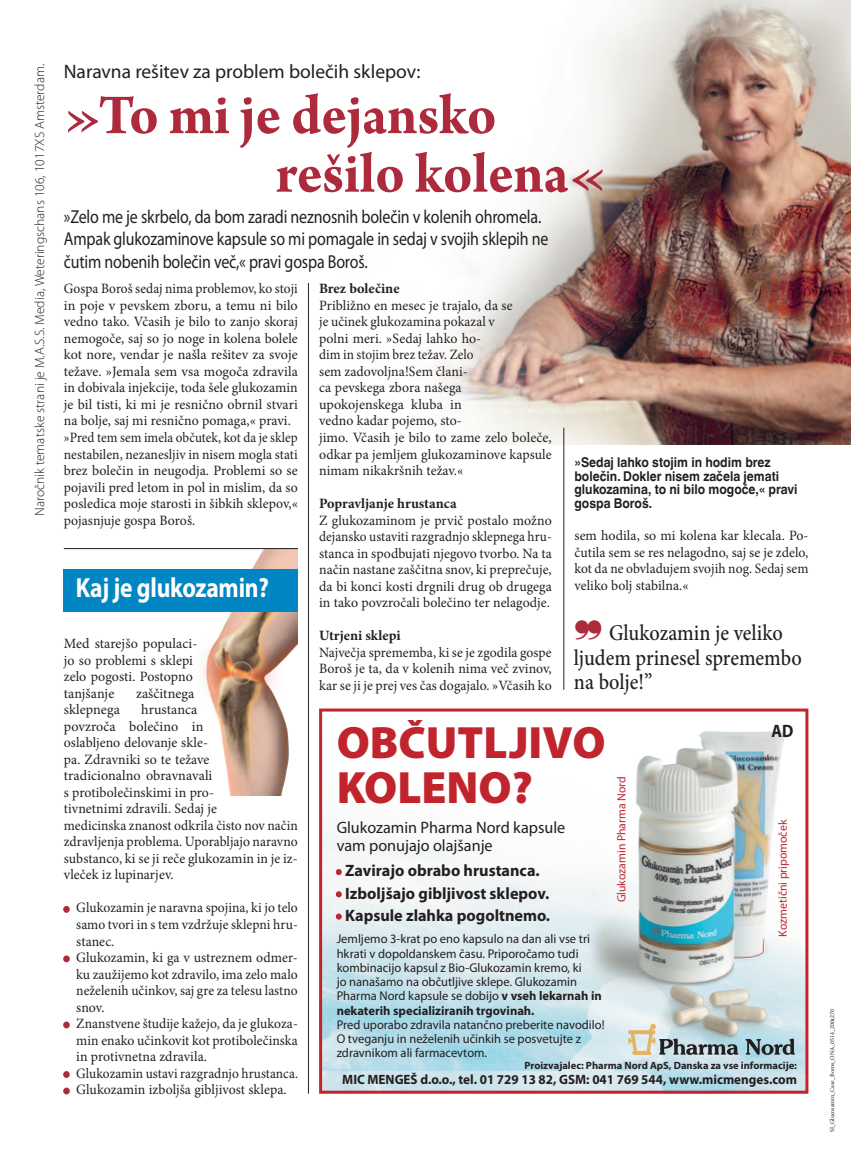
<style>
.page{position:relative;width:851px;height:1149px;background:#fff}
.page>*{position:absolute;margin:0;border:0;box-sizing:border-box;transform-origin:0 0}
.t1{font:700 60px/58.5px "Arno Pro";letter-spacing:-.005em;color:#ad2a3d;scale:.95 1}
.t2{font:900 45.45px/45.5px "Myriad Pro";color:#c0252e}
.Indledning{font:700 27.75px "Myriad Pro";letter-spacing:-.01em;color:#fff;scale:.85 1}
.t3{font:500 22.5px/24px "Minion Pro";color:#231f20;scale:.9 1}
.t4{font:19.5px "Myriad Pro";color:#231f20}
.Indledning-2{font:18.75px/22.5px "Myriad Pro";letter-spacing:-.01em;color:#231f20;scale:.85 1}
.t5{font:700 18px "Myriad Pro";color:#231f20;scale:.9 1}
.t6{font:700 16.5px "Myriad Pro";color:#231f20}
.t7{font:16.5px/18px "Myriad Pro";color:#231f20}
.Brødtekst{font:14.25px/16.5px "Minion Pro";letter-spacing:.005em;color:#231f20}
.Brødtekst-2{font:14.25px/16.5px "Minion Pro";letter-spacing:.005em;color:#231f20;text-align:justify;scale:.94 1}
.Brødtekst-3{font:14.25px/16.5px "Minion Pro";letter-spacing:.005em;color:#231f20;text-align:justify;scale:.92 1}
.Brødtekst-4{font:14.25px/16.5px "Minion Pro";letter-spacing:.005em;color:#231f20;text-align:justify;scale:.95 1}
.Brødtekst-5{font:14.25px/16.5px "Minion Pro";letter-spacing:.005em;color:#231f20;text-align:justify;scale:.96 1}
.Mellem{font:700 14.25px "Minion Pro";color:#231f20}
.t8{font:700 13.5px/13.5px "Helvetica World";color:#231f20;scale:.9 1}
.t9{font:300 13.5px "Myriad Pro";color:#231f20}
.t10{font:700 13.5px "Myriad Pro";color:#231f20}
.t11{font:12.75px/14.2px "Myriad Pro";color:#231f20}
.t12{font:12px "Myriad Pro";color:#c0252e}
.t13{font:700 10.5px "Myriad Pro";color:#231f20}
.t14{font:6px "Minion Pro";letter-spacing:.005em;color:#231f20}
.s1{color:#ad2a3d}
.s2{color:#c0252e}
.s3{font-weight:700}
</style>
<div class="page">
<img style="left:87px;top:549px;width:211px;height:246px">
<div style="left:64px;top:568px;width:234px;height:43px;background:#0086c2"></div>
<img style="left:307px;top:0;width:543px;height:444px">
<hr style="left:308px;top:283px;width:1px;height:810px;background:#231f20">
<hr style="left:563px;top:427px;width:1px;height:262px;background:#231f20">
<div style="left:63px;top:905px;width:7px;height:7px;border:3px solid #ad2a3d;border-radius:50%"></div>
<div style="left:63px;top:955px;width:7px;height:7px;border:3px solid #ad2a3d;border-radius:50%"></div>
<div style="left:63px;top:1021px;width:7px;height:7px;border:3px solid #ad2a3d;border-radius:50%"></div>
<div style="left:63px;top:1070px;width:7px;height:7px;border:3px solid #ad2a3d;border-radius:50%"></div>
<div style="left:63px;top:1087px;width:7px;height:7px;border:3px solid #ad2a3d;border-radius:50%"></div>
<hr style="left:64px;top:548px;width:234px;height:1px;background:#231f20">
<img style="left:323px;top:823px;width:481px;height:266px">
<div style="left:319px;top:708px;width:489px;height:385px;border:3px solid #c0252e"></div>
<img style="left:585px;top:713px;width:224px;height:341px">
<svg style="left:336px;top:868px;width:6px;height:6px"></svg>
<svg style="left:336px;top:891px;width:6px;height:6px"></svg>
<svg style="left:336px;top:913px;width:6px;height:6px"></svg>
<p class="t9" style="left:32px;top:515px;width:453px;rotate:-90deg">Naročnik tematske strani je M.A.S.S. Media, Weteringschans 106, 1017XS Amsterdam.</p>
<p class="t4" style="left:64px;top:61px;width:358px">Naravna rešitev za problem bolečih sklepov:</p>
<p class="t1" style="left:276px;top:89px;width:349px;text-indent:-212px">»To mi je dejansko rešilo kolena«</p>
<p class="Indledning-2" style="left:64px;top:205px;width:571px">»Zelo me je skrbelo, da bom zaradi neznosnih bolečin v kolenih ohromela.<br>Ampak glukozaminove kapsule so mi pomagale in sedaj v svojih sklepih ne čutim nobenih bolečin več,« pravi gospa Boroš.</p>
<p class="Brødtekst-2" style="left:64px;top:280px;width:250px">Gospa Boroš sedaj nima problemov, ko stoji in poje v pevskem zboru, a temu ni bilo vedno tako. Včasih je bilo to zanjo skoraj nemogoče, saj so jo noge in kolena bolele kot nore, vendar je našla rešitev za svoje težave. »Jemala sem vsa mogoča zdravila in dobivala injekcije, toda šele glukozamin je bil tisti, ki mi je resnično obrnil stvari na bolje, saj mi resnično pomaga,« pravi.</p>
<p class="Brødtekst-3" style="left:64px;top:429px;width:256px">»Pred tem sem imela občutek, kot da je sklep nestabilen, nezanesljiv in nisem mogla stati brez bolečin in neugodja. Problemi so se pojavili pred letom in pol in mislim, da so posledica moje starosti in šibkih sklepov,« pojasnjuje gospa Boroš.</p>
<p class="Mellem" style="left:319px;top:279px;width:82px">Brez bolečine</p>
<p class="Brødtekst" style="left:319px;top:297px;width:234px">Približno en mesec je trajalo, da se<br>je učinek glukozamina pokazal v<br>polni meri. »Sedaj lahko ho-<br>dim in stojim brez težav. Zelo<br>sem zadovoljna!Sem člani-<br>ca pevskega zbora našega<br>upokojenskega kluba in<br>vedno kadar pojemo, sto-<br>jimo. Včasih je bilo to zame zelo boleče, odkar pa jemljem glukozaminove kapsule nimam nikakršnih težav.«</p>
<p class="Mellem" style="left:319px;top:493px;width:139px">Popravljanje hrustanca</p>
<p class="Brødtekst" style="left:319px;top:511px;width:234px;text-align:justify">Z glukozaminom je prvič postalo možno dejansko ustaviti razgradnjo sklepnega hru&shy;stanca in spodbujati njegovo tvorbo. Na ta način nastane zaščitna snov, ki preprečuje, da bi konci kosti drgnili drug ob drugega in tako povzročali bolečino ter nelagodje.</p>
<p class="Mellem" style="left:319px;top:625px;width:83px">Utrjeni sklepi</p>
<p class="Brødtekst-5" style="left:319px;top:643px;width:244px">Največja sprememba, ki se je zgodila gospe Boroš je ta, da v kolenih nima več zvinov, kar se ji je prej ves čas dogajalo. »Včasih ko</p>
<p class="t8" style="left:574px;top:455px;width:249px">»Sedaj lahko stojim in hodim brez bolečin. Dokler nisem začela jemati glukozamina, to ni bilo mogoče,« pravi gospa Boroš.</p>
<p class="Brødtekst" style="left:574px;top:527px;width:235px;text-align:justify">sem hodila, so mi kolena kar klecala. Po&shy;čutila sem se res nelagodno, saj se je zdelo, kot da ne obvladujem svojih nog. Sedaj sem</p>
<p class="Indledning" style="left:76px;top:569px;width:228px">Kaj je glukozamin?</p>
<p class="Brødtekst" style="left:574px;top:576px;width:116px">veliko bolj stabilna.«</p>
<p class="t3" style="left:574px;top:621px;width:254px"><span class="s1">❞</span> Glukozamin je veliko ljudem prinesel spremembo na bolje!”</p>
<p class="Brødtekst" style="left:64px;top:635px;width:135px">Med starejšo populaci&shy;jo so problemi s sklepi zelo pogosti. Postopno tanjšanje</p>
<p class="Brødtekst" style="left:136px;top:684px;width:60px">zaščitnega</p>
<p class="Brødtekst" style="left:64px;top:701px;width:235px;text-indent:77px">hrustanca<br>povzroča bolečino in<br>oslabljeno delovanje skle-<br>pa. Zdravniki so te težave<br>tradicionalno obravnavali<br>s protibolečinskimi in pro-<br>tivnetnimi zdravili. Sedaj je<br>medicinska znanost odkrila čisto nov način zdravljenja problema. Uporabljajo naravno substanco, ki se ji reče glukozamin in je iz&shy;vleček iz lupinarjev.</p>
<p class="Brødtekst-4" style="left:76px;top:899px;width:235px;text-indent:-12px"><span class="s1">•</span> Glukozamin je naravna spojina, ki jo telo samo tvori in s tem vzdržuje sklepni hru&shy;stanec.</p>
<p class="Brødtekst" style="left:76px;top:948px;width:223px;text-align:justify;text-indent:-12px"><span class="s1">•</span> Glukozamin, ki ga v ustreznem odmer&shy;ku zaužijemo kot zdravilo, ima zelo malo neželenih učinkov, saj gre za telesu lastno snov.</p>
<p class="Brødtekst-4" style="left:76px;top:1014px;width:235px;text-indent:-12px"><span class="s1">•</span> Znanstvene študije kažejo, da je glukoza&shy;min enako učinkovit kot protibolečinska in protivnetna zdravila.</p>
<p class="Brødtekst-2" style="left:64px;top:1064px;width:251px"><span class="s1">•</span> Glukozamin ustavi razgradnjo hrustanca.</p>
<p class="Brødtekst" style="left:64px;top:1080px;width:224px"><span class="s1">•</span> Glukozamin izboljša gibljivost sklepa.</p>
<p class="Brødtekst" style="left:64px;top:701px;width:58px">sklepnega</p>
<p class="t2" style="left:336px;top:719px;width:270px">OBČUTLJIVO<br>KOLENO?</p>
<p class="t7" style="left:336px;top:818px;width:230px">Glukozamin Pharma Nord kapsule vam ponujajo olajšanje</p>
<p class="t6" style="left:336px;top:859px;width:204px"><span class="s2">·</span> Zavirajo obrabo hrustanca.</p>
<p class="t6" style="left:336px;top:882px;width:214px"><span class="s2">·</span> Izboljšajo gibljivost sklepov.</p>
<p class="t6" style="left:336px;top:904px;width:215px"><span class="s2">·</span> Kapsule zlahka pogoltnemo.</p>
<p class="t11" style="left:336px;top:931px;width:266px">Jemljemo 3-krat po eno kapsulo na dan ali vse tri hkrati v dopoldanskem času. Priporočamo tudi kombinacijo kapsul z Bio-Glukozamin kremo, ki<br>jo nanašamo na občutljive sklepe. Glukozamin Pharma Nord kapsule se dobijo <span class="s3">v vseh lekarnah in nekaterih specializiranih trgovinah.</span></p>
<p class="t11" style="left:336px;top:1017px;width:269px">Pred uporabo zdravila natančno preberite navodilo!<br>O tveganju in neželenih učinkih se posvetujte z zdravnikom ali farmacevtom.</p>
<p class="t12" style="left:614px;top:902px;width:127px;rotate:-90deg">Glukozamin Pharma Nord</p>
<p class="t5" style="left:771px;top:718px;width:26px">AD</p>
<p class="t12" style="left:776px;top:936px;width:118px;rotate:-90deg">Kozmetični pripomoček</p>
<p class="t13" style="left:524px;top:1057px;width:274px">Proizvajalec: Pharma Nord ApS, Danska za vse informacije:</p>
<p class="t10" style="left:342px;top:1069px;width:456px">MIC MENGEŠ d.o.o., tel. 01 729 13 82, GSM: 041 769 544, www.micmenges.com</p>
<p class="t14" style="left:828px;top:1131px;width:125px;rotate:-90deg">SI_Glucosamin_Case_Boros_ONA_0514_200x270</p>
</div>
